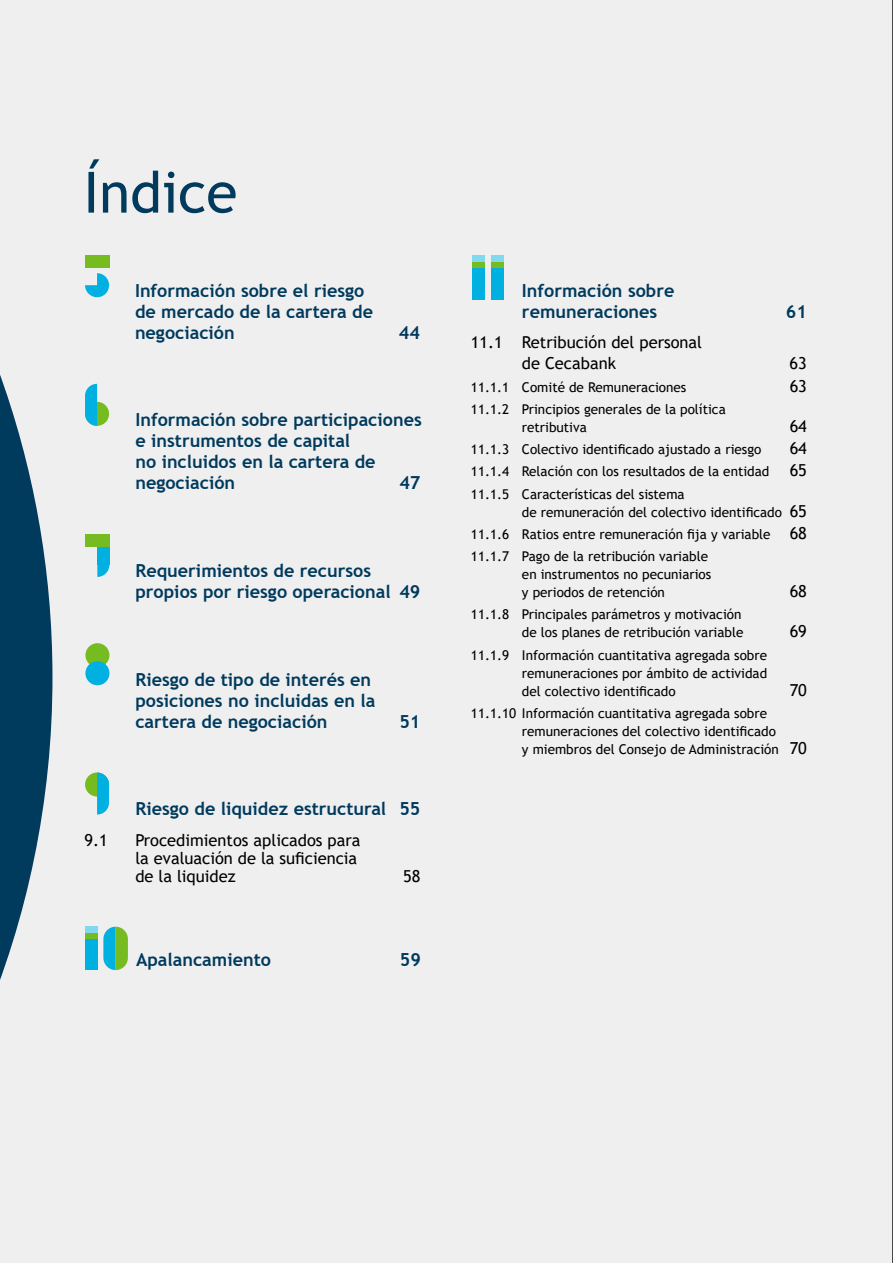
<style>
.page{position:relative;width:893px;height:1263px;background:#f0efef}
.page>*{position:absolute;margin:0;border:0;box-sizing:border-box;transform-origin:0 0}
.t1{font:57px "Trebuchet MS";color:#003a5d}
.t2{font:700 18px/21px "Trebuchet MS";color:#003a5d}
.t3{font:16.5px/18px "Trebuchet MS";color:#000}
.t4{font:13.5px/18px "Trebuchet MS";color:#000}
.s1{font-size:16.5px}
</style>
<div class="page">
<svg style="left:0;top:375px;width:52px;height:605px;fill:#003a5d"></svg>
<div style="left:85px;top:402px;width:24px;height:24px;background:#76bc21;border-radius:50%"></div>
<svg style="left:85px;top:384px;width:12px;height:42px"></svg>
<div style="left:85px;top:772px;width:24px;height:24px;background:#76bc21;border-radius:50%"></div>
<svg style="left:97px;top:772px;width:12px;height:42px"></svg>
<svg style="left:97px;top:565px;width:12px;height:12px"></svg>
<div style="left:85px;top:535px;width:24px;height:12px;background:#76bc21"></div>
<div style="left:97px;top:547px;width:12px;height:18px;background:#00b0e1"></div>
<div style="left:85px;top:643px;width:24px;height:24px;background:#76bc21;border-radius:50%"></div>
<div style="left:85px;top:661px;width:24px;height:24px;background:#00b0e1;border-radius:50%"></div>
<div style="left:85px;top:939px;width:12px;height:31px;background:#00b0e1"></div>
<div style="left:85px;top:933px;width:12px;height:6px;background:#76bc21"></div>
<div style="left:85px;top:926px;width:12px;height:7px;background:#80d9f1"></div>
<svg style="left:103px;top:927px;width:25px;height:43px"></svg>
<div style="left:472px;top:268px;width:13px;height:32px;background:#00b0e1"></div>
<div style="left:472px;top:262px;width:13px;height:6px;background:#76bc21"></div>
<div style="left:472px;top:255px;width:13px;height:7px;background:#80d9f1"></div>
<div style="left:491px;top:268px;width:13px;height:32px;background:#00b0e1"></div>
<div style="left:491px;top:262px;width:13px;height:6px;background:#76bc21"></div>
<div style="left:491px;top:255px;width:13px;height:7px;background:#80d9f1"></div>
<svg style="left:85px;top:273px;width:24px;height:24px"></svg>
<div style="left:85px;top:255px;width:24px;height:12px;background:#76bc21"></div>
<hr style="left:892px;top:0;width:1px;height:1263px;background:#000">
<h1 class="t1" style="left:83px;top:156px;width:156px">Índice</h1>
<h2 class="t2" style="left:135px;top:280px;width:240px">Información sobre el riesgo de mercado de la cartera de negociación</h2>
<h2 class="t2" style="left:399px;top:322px;width:23px">44</h2>
<h2 class="t2" style="left:135px;top:409px;width:288px">Información sobre participaciones e instrumentos de capital<br>no incluidos en la cartera de negociación</h2>
<h2 class="t2" style="left:399px;top:472px;width:23px">47</h2>
<h2 class="t2" style="left:135px;top:560px;width:286px">Requerimientos de recursos propios por riesgo operacional 49</h2>
<h2 class="t2" style="left:135px;top:669px;width:241px">Riesgo de tipo de interés en posiciones no incluidas en la cartera de negociación</h2>
<h2 class="t2" style="left:399px;top:711px;width:23px">51</h2>
<h2 class="t2" style="left:135px;top:798px;width:286px">Riesgo de liquidez estructural 55</h2>
<p class="t3" style="left:84px;top:831px;width:25px">9.1</p>
<p class="t3" style="left:135px;top:831px;width:227px">Procedimientos aplicados para la evaluación de la suficiencia de la liquidez</p>
<p class="t3" style="left:403px;top:867px;width:19px">58</p>
<h2 class="t2" style="left:136px;top:948px;width:136px">Apalancamiento</h2>
<h2 class="t2" style="left:400px;top:948px;width:23px">59</h2>
<h2 class="t2" style="left:522px;top:280px;width:154px">Información sobre remuneraciones</h2>
<p class="t3" style="left:522px;top:332px;width:182px;line-height:21px;text-indent:-51px">11.1 Retribución del personal de Cecabank</p>
<h2 class="t2" style="left:786px;top:301px;width:23px">61</h2>
<p class="t3" style="left:790px;top:354px;width:19px">63</p>
<p class="t4" style="left:471px;top:378px;width:217px">11.1.1 Comité de Remuneraciones</p>
<p class="t3" style="left:790px;top:377px;width:19px">63</p>
<p class="t4" style="left:522px;top:400px;width:205px;text-indent:-51px">11.1.2 Principios generales de la política retributiva</p>
<p class="t3" style="left:790px;top:417px;width:19px">64</p>
<p class="t4" style="left:471px;top:440px;width:292px">11.1.3 Colectivo identificado ajustado a riesgo</p>
<p class="t3" style="left:790px;top:439px;width:19px">64</p>
<p class="t4" style="left:471px;top:460px;width:337px;line-height:22.2px">11.1.4 Relación con los resultados de la entidad <span class="s1">65<br></span>11.1.5 Características del sistema</p>
<p class="t4" style="left:471px;top:501px;width:337px;line-height:22.2px;text-align:justify;text-indent:51px">de remuneración del colectivo identificado <span class="s1">65<br></span>11.1.6 Ratios entre remuneración fija y variable <span class="s1">68<br></span>11.1.7 Pago de la retribución variable</p>
<p class="t4" style="left:522px;top:565px;width:191px">en instrumentos no pecuniarios y periodos de retención</p>
<p class="t3" style="left:790px;top:582px;width:19px">68</p>
<p class="t4" style="left:471px;top:605px;width:274px;text-align:right">11.1.8 Principales parámetros y motivación de los planes de retribución variable</p>
<p class="t3" style="left:790px;top:622px;width:19px">69</p>
<p class="t4" style="left:522px;top:646px;width:247px;text-align:justify;text-indent:-51px">11.1.9 Información cuantitativa agregada sobre remuneraciones por ámbito de actividad del colectivo identificado</p>
<p class="t3" style="left:790px;top:681px;width:19px">70</p>
<p class="t4" style="left:522px;top:704px;width:286px;text-indent:-51px">11.1.10 Información cuantitativa agregada sobre remuneraciones del colectivo identificado<br>y miembros del Consejo de Administración <span class="s1">70</span></p>
</div>
